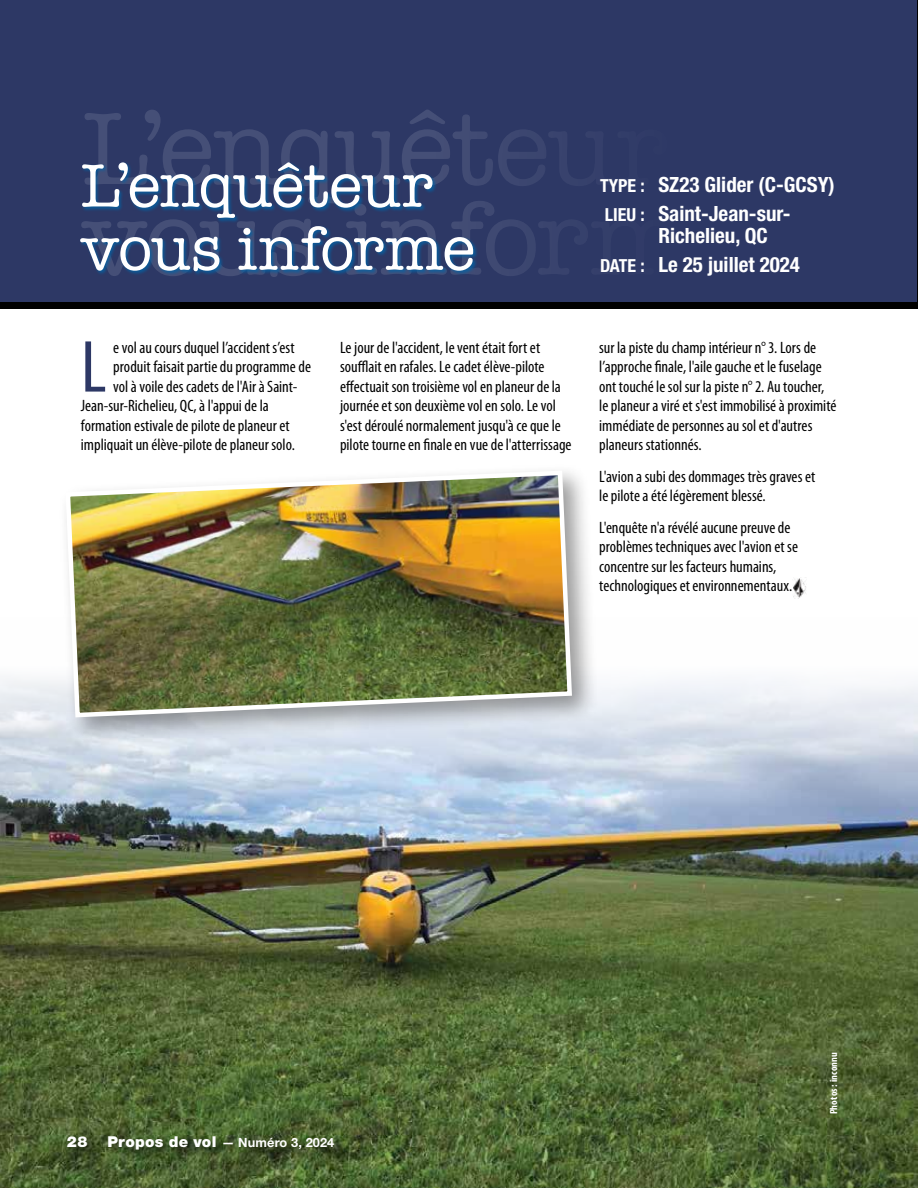
<style>
.page{position:relative;width:918px;height:1188px;background:#fff}
.page>*{position:absolute;margin:0;border:0;box-sizing:border-box;transform-origin:0 0}
.t1{font:condensed 74.4px "Myriad Pro";color:#2d3865}
.t2{font:700 condensed 21px/28.5px "Helvetica Neue LT Std";color:#fff}
.t3{font:condensed 16.5px/19.5px "Myriad Pro";color:#000}
.t4{font:900 15px "Helvetica Neue LT Std";color:#fff}
.t5{font:700 12.75px "Helvetica Neue LT Std";letter-spacing:.01em;color:#fff}
.t6{font:700 condensed 10.5px "Myriad Pro";letter-spacing:.02em;color:#fff}
.s1{font-size:18px}
.s2{font-weight:900;font-size:15px}
</style>
<div class="page">
<img style="left:0;top:678px;width:918px;height:510px">
<div style="left:0;top:0;width:918px;height:308px;background:linear-gradient(to right,#000,#000)"></div>
<div style="left:0;top:0;width:917px;height:301px;background:#2d3865"></div>
<img style="left:793px;top:577px;width:13px;height:21px">
<div style="left:59px;top:464px;width:540px;height:281px;background:#000;opacity:.4"></div>
<img style="left:63px;top:468px;width:511px;height:252px">
<div style="left:65px;top:1133px;width:281px;height:30px;background:#000;opacity:.75"></div>
<hr style="left:917px;top:0;width:1px;height:308px;background:#000">
<svg style="left:81px;top:203px;width:489px;height:74px"></svg>
<svg style="left:84px;top:110px;width:486px;height:93px"></svg>
<div style="left:79px;top:225px;width:399px;height:51px;background:#0064a8;opacity:.75"></div>
<svg style="left:80px;top:226px;width:393px;height:45px"></svg>
<div style="left:81px;top:161px;width:357px;height:62px;background:#0064a8;opacity:.75"></div>
<svg style="left:82px;top:162px;width:351px;height:56px"></svg>
<h1 class="t1" style="left:81px;top:322px;width:27px">L</h1>
<p class="t3" style="left:113px;top:337px;width:183px">e vol au cours duquel l’accident s’est</p>
<p class="t3" style="left:113px;top:357px;width:199px">produit faisait partie du programme de</p>
<p class="t3" style="left:113px;top:376px;width:186px">vol à voile des cadets de l'Air à Saint-</p>
<p class="t3" style="left:81px;top:396px;width:189px">Jean-sur-Richelieu, QC, à l'appui de la</p>
<p class="t3" style="left:81px;top:415px;width:210px">formation estivale de pilote de planeur et</p>
<p class="t3" style="left:81px;top:435px;width:216px">impliquait un élève-pilote de planeur solo.</p>
<p class="t2" style="left:600px;top:170px;width:236px"><span class="s1">TYPE :</span> SZ23 Glider (C-GCSY)<br><span class="s1">LIEU :</span> Saint-Jean-sur-</p>
<p class="t2" style="left:600px;top:221px;width:201px;text-indent:58px">Richelieu, QC<br><span class="s1">DATE :</span> Le 25 juillet 2024</p>
<p class="t3" style="left:340px;top:337px;width:233px">Le jour de l'accident, le vent était fort et soufflait en rafales. Le cadet élève-pilote effectuait son troisième vol en planeur de la journée et son deuxième vol en solo. Le vol s'est déroulé normalement jusqu'à ce que le pilote tourne en finale en vue de l'atterrissage</p>
<p class="t3" style="left:599px;top:337px;width:239px">sur la piste du champ intérieur n° 3. Lors de l’approche finale, l'aile gauche et le fuselage ont touché le sol sur la piste n° 2. Au toucher, le planeur a viré et s'est immobilisé à proximité immédiate de personnes au sol et d'autres planeurs stationnés.</p>
<p class="t3" style="left:599px;top:466px;width:218px">L'avion a subi des dommages très graves et le pilote a été légèrement blessé.</p>
<p class="t3" style="left:599px;top:517px;width:200px">L'enquête n'a révélé aucune preuve de problèmes techniques avec l'avion et se concentre sur les facteurs humains, technologiques et environnementaux.</p>
<p class="t6" style="left:827px;top:1114px;width:64px;rotate:-90deg">Photos : inconnu</p>
<p class="t4" style="left:67px;top:1133px;width:22px">28</p>
<p class="t5" style="left:107px;top:1134px;width:228px"><span class="s2">Propos de vol</span> — Numéro 3, 2024</p>
</div>
